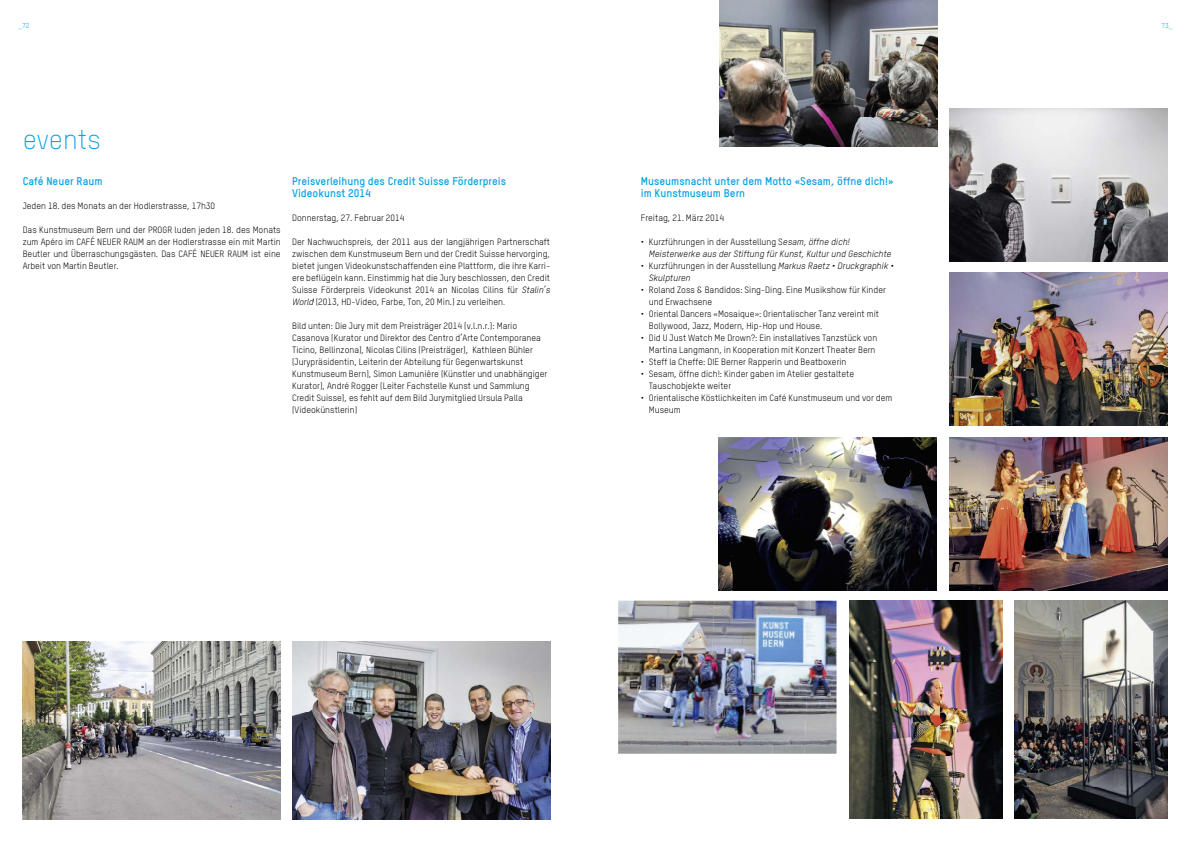
<style>
.page{position:relative;width:1191px;height:842px;background:#fff}
.page>*{position:absolute;margin:0;border:0;box-sizing:border-box;transform-origin:0 0}
.t1{font:300 27px "TSTARPRO";color:#0ba1e2}
.t2{font:700 11px/12px "TSTARPRO";color:#0ba1e2}
.t3{font:9px/12px "TSTARPRO";color:#000}
.t4{font:italic 9px/12px "TSTARPRO";color:#000}
.t5{font:7px "TSTARPRO";color:#0ba1e2}
.s1{font-style:italic}
.s2{font-style:normal}
</style>
<div class="page">
<img style="left:23px;top:641px;width:258px;height:178px">
<img style="left:1014px;top:601px;width:153px;height:218px">
<img style="left:292px;top:641px;width:258px;height:178px">
<img style="left:949px;top:437px;width:218px;height:153px">
<img style="left:719px;top:0;width:218px;height:147px">
<img style="left:949px;top:108px;width:218px;height:153px">
<img style="left:949px;top:273px;width:218px;height:153px">
<img style="left:849px;top:601px;width:153px;height:218px">
<img style="left:618px;top:601px;width:92px;height:88px">
<img style="left:710px;top:601px;width:94px;height:94px">
<img style="left:804px;top:601px;width:32px;height:153px">
<img style="left:618px;top:689px;width:157px;height:65px">
<img style="left:772px;top:695px;width:35px;height:59px">
<img style="left:718px;top:437px;width:219px;height:153px">
<p class="t5" style="left:18px;top:21px;width:12px">_72</p>
<p class="t5" style="left:1161px;top:21px;width:12px">73_</p>
<h1 class="t1" style="left:23px;top:124px;width:80px">events</h1>
<p class="t2" style="left:23px;top:175px;width:81px">Café Neuer Raum</p>
<p class="t3" style="left:23px;top:200px;width:194px">Jeden 18. des Monats an der Hodlerstrasse, 17h30</p>
<p class="t3" style="left:23px;top:224px;width:259px;text-align:justify">Das Kunstmuseum Bern und der PROGR luden jeden 18. des Monats zum Apéro im CAFÉ NEUER RAUM an der Hodlerstrasse ein mit Martin Beutler und Überraschungsgästen. Das CAFÉ NEUER RAUM ist eine Arbeit von Martin Beutler.</p>
<p class="t2" style="left:292px;top:175px;width:216px">Preisverleihung des Credit Suisse Förderpreis<br>Videokunst 2014</p>
<p class="t3" style="left:292px;top:212px;width:114px">Donnerstag, 27. Februar 2014</p>
<p class="t3" style="left:292px;top:236px;width:259px;text-align:justify">Der Nachwuchspreis, der 2011 aus der langjährigen Partnerschaft zwischen dem Kunstmuseum Bern und der Credit Suisse hervorging, bietet jungen Videokunstschaffenden eine Plattform, die ihre Karri&shy;ere beflügeln kann. Einstimmig hat die Jury beschlossen, den Credit Suisse Förderpreis Videokunst 2014 an Nicolas Cilins für <span class="s1">Stalin’s World</span> (2013, HD-Video, Farbe, Ton, 20 Min.) zu verleihen.</p>
<p class="t3" style="left:292px;top:320px;width:257px">Bild unten: Die Jury mit dem Preisträger 2014 (v.l.n.r.): Mario Casanova (Kurator und Direktor des Centro d’Arte Contemporanea Ticino, Bellinzona), Nicolas Cilins (Preisträger), Kathleen Bühler (Jurypräsidentin, Leiterin der Abteilung für Gegenwartskunst Kunstmuseum Bern), Simon Lamunière (Künstler und unabhängiger Kurator), André Rogger (Leiter Fachstelle Kunst und Sammlung Credit Suisse), es fehlt auf dem Bild Jurymitglied Ursula Palla (Videokünstlerin)</p>
<p class="t2" style="left:641px;top:175px;width:254px">Museumsnacht unter dem Motto «Sesam, öffne dich!» im Kunstmuseum Bern</p>
<p class="t3" style="left:641px;top:212px;width:85px">Freitag, 21. März 2014</p>
<p class="t4" style="left:649px;top:236px;width:244px;text-indent:-8px"><span class="s2">• Kurzführungen in der Ausstellung S</span>esam, öffne dich!<br>Meisterwerke aus der Stiftung für Kunst, Kultur und Geschichte</p>
<p class="t4" style="left:649px;top:260px;width:246px;text-indent:-8px"><span class="s2">• Kurzführungen in der Ausstellung</span> Markus Raetz • Druckgraphik •<br>Skulpturen</p>
<p class="t3" style="left:649px;top:284px;width:239px;text-indent:-8px">• Roland Zoss &amp; Bandidos: Sing-Ding. Eine Musikshow für Kinder und Erwachsene</p>
<p class="t3" style="left:649px;top:308px;width:232px;text-indent:-8px">• Oriental Dancers «Mosaique»: Orientalischer Tanz vereint mit<br>Bollywood, Jazz, Modern, Hip-Hop und House.</p>
<p class="t3" style="left:641px;top:332px;width:238px;text-align:right">• Did U Just Watch Me Drown?: Ein installatives Tanzstück von<br>Martina Langmann, in Kooperation mit Konzert Theater Bern</p>
<p class="t3" style="left:641px;top:356px;width:207px">• Steff la Cheffe: DIE Berner Rapperin und Beatboxerin</p>
<p class="t3" style="left:649px;top:368px;width:207px;text-indent:-8px">• Sesam, öffne dich!: Kinder gaben im Atelier gestaltete<br>Tauschobjekte weiter</p>
<p class="t3" style="left:649px;top:392px;width:245px;text-indent:-8px">• Orientalische Köstlichkeiten im Café Kunstmuseum und vor dem<br>Museum</p>
</div>
